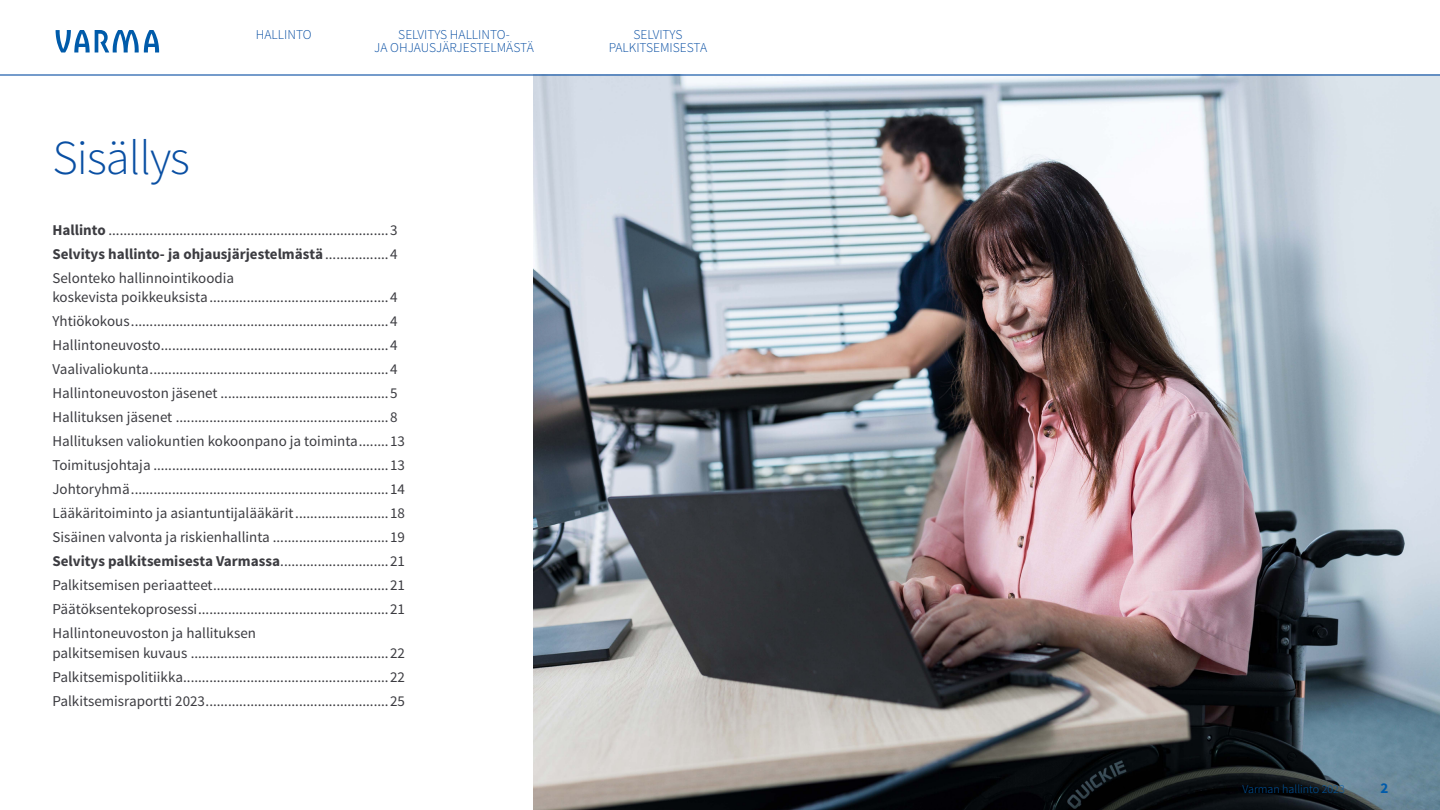
<style>
.page{position:relative;width:1440px;height:810px;background:#fff}
.page>*{position:absolute;margin:0;border:0;box-sizing:border-box;transform-origin:0 0}
.H2{font:300 48.75px "Source Sans Pro";letter-spacing:-.02em;color:#094fa3}
.t1{font:15px/19.5px "Source Sans Pro";color:#3c3c41}
.t2{font:700 15px "Source Sans Pro";color:#3c3c41}
.t3{font:700 15px "Source Sans Pro";color:#005baa}
.t4{font:300 13.5px/13.5px "Source Sans Pro";color:#094fa3;text-align:center}
.t5{font:300 12px "Source Sans Pro";color:#005baa}
.s1{font-weight:700}
.s2{font-weight:400}
</style>
<div class="page">
<img style="left:534px;top:76px;width:906px;height:734px">
<svg style="left:56px;top:30px;width:103px;height:22px"></svg>
<hr style="left:0;top:74px;width:1440px;height:2px;background:#094fa3">
<p class="t4" style="left:256px;top:28px;width:57px">HALLINTO</p>
<p class="t4" style="left:374px;top:28px;width:161px">SELVITYS HALLINTO-<br>JA OHJAUSJÄRJESTELMÄSTÄ</p>
<h1 class="H2" style="left:52px;top:128px;width:139px">Sisällys</h1>
<p class="t1" style="left:52px;top:220px;width:346px"><span class="s1">Hallinto</span> ...........................................................................3</p>
<p class="t2" style="left:52px;top:244px;width:346px">Selvitys hallinto- ja ohjausjärjestelmästä <span class="s2">.................4</span></p>
<p class="t1" style="left:52px;top:268px;width:346px">Selonteko hallinnointikoodia<br>koskevista poikkeuksista................................................4</p>
<p class="t1" style="left:52px;top:312px;width:346px">Yhtiökokous.....................................................................4</p>
<p class="t1" style="left:52px;top:336px;width:346px">Hallintoneuvosto.............................................................4</p>
<p class="t1" style="left:52px;top:360px;width:346px">Vaalivaliokunta................................................................4</p>
<p class="t1" style="left:52px;top:384px;width:346px">Hallintoneuvoston jäsenet .............................................5</p>
<p class="t1" style="left:52px;top:408px;width:346px">Hallituksen jäsenet .........................................................8</p>
<p class="t1" style="left:52px;top:432px;width:354px">Hallituksen valiokuntien kokoonpano ja toiminta........13</p>
<p class="t1" style="left:52px;top:456px;width:354px">Toimitusjohtaja ...............................................................13</p>
<p class="t1" style="left:52px;top:480px;width:354px">Johtoryhmä.....................................................................14</p>
<p class="t1" style="left:52px;top:504px;width:354px">Lääkäritoiminto ja asiantuntijalääkärit.........................18</p>
<p class="t1" style="left:52px;top:528px;width:354px">Sisäinen valvonta ja riskienhallinta ...............................19</p>
<p class="t2" style="left:52px;top:552px;width:354px">Selvitys palkitsemisesta Varmassa<span class="s2">.............................21</span></p>
<p class="t1" style="left:52px;top:576px;width:354px">Palkitsemisen periaatteet...............................................21</p>
<p class="t1" style="left:52px;top:600px;width:354px">Päätöksentekoprosessi...................................................21</p>
<p class="t1" style="left:52px;top:624px;width:354px">Hallintoneuvoston ja hallituksen<br>palkitsemisen kuvaus .....................................................22</p>
<p class="t1" style="left:52px;top:667px;width:354px">Palkitsemispolitiikka.......................................................22</p>
<p class="t1" style="left:52px;top:691px;width:354px">Palkitsemisraportti 2023.................................................25</p>
<p class="t4" style="left:609px;top:28px;width:100px">SELVITYS<br>PALKITSEMISESTA</p>
<p class="t5" style="left:1242px;top:781px;width:104px">Varman hallinto 2023</p>
<p class="t3" style="left:1380px;top:778px;width:9px">2</p>
</div>
